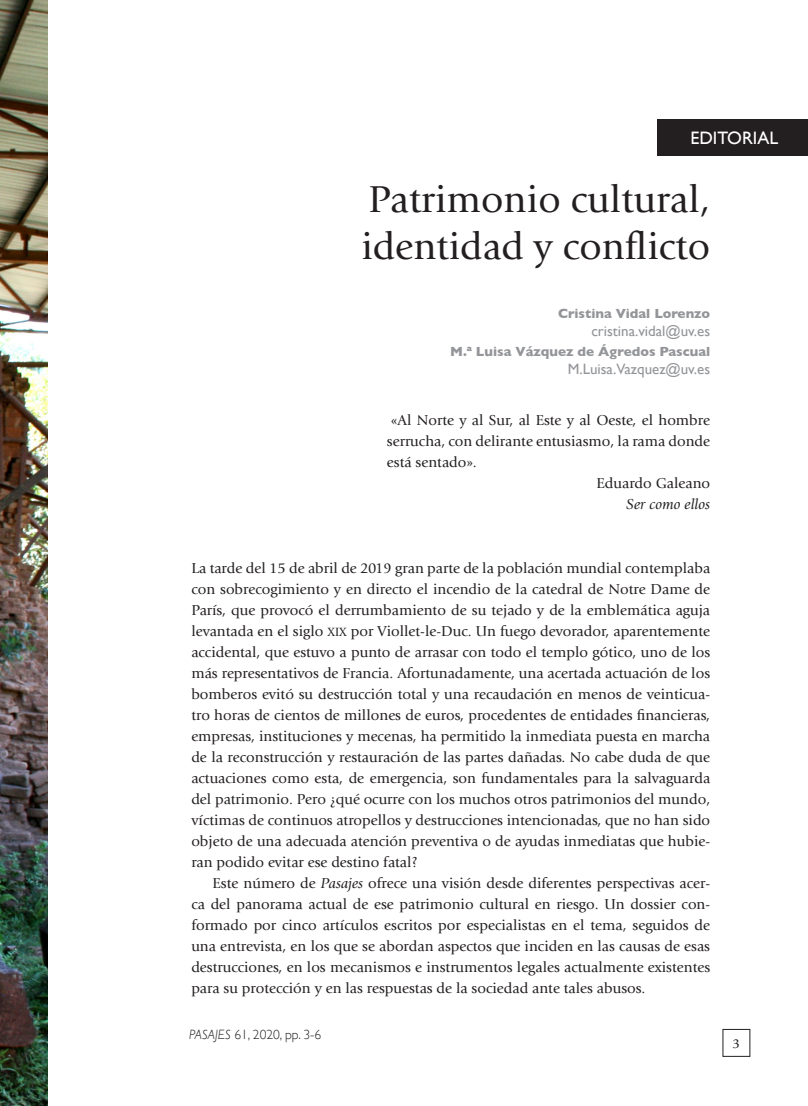
<style>
.page{position:relative;width:808px;height:1106px;background:#fff}
.page>*{position:absolute;margin:0;border:0;box-sizing:border-box;transform-origin:0 0}
.Titulo{font:39px/46.8px "Giovanni Std";color:#231f20}
.t1{font:18px "Gill Sans";color:#fff}
.Cuerpo{font:15px/21px "Giovanni Std";color:#231f20;text-align:justify}
.mail{font:15px "Gill Sans";color:#939598}
.Cuerpo-2{font:italic 15px "Giovanni Std";color:#231f20}
.autor{font:700 13.5px "Gill Sans";color:#939598}
.t2{font:300 13.5px "Gill Sans";color:#231f20}
.t3{font:13.5px "Giovanni Std";color:#231f20}
.s1{font-family:"Giovanni Std Book SC830";font-size:12.45px}
.s2{font-style:italic}
</style>
<div class="page">
<img style="left:0;top:0;width:47px;height:1106px">
<div style="left:657px;top:119px;width:151px;height:37px;background:#231f20"></div>
<p class="t1" style="left:690px;top:127px;width:89px">EDITORIAL</p>
<p class="Titulo" style="left:361px;top:177px;width:350px">Patrimonio cultural, identidad y conflicto</p>
<p class="autor" style="left:558px;top:303px;width:153px">Cristina Vidal Lorenzo</p>
<p class="mail" style="left:591px;top:322px;width:120px">cristina.vidal@uv.es</p>
<p class="autor" style="left:450px;top:341px;width:261px">M.ª Luisa Vázquez de Ágredos Pascual</p>
<p class="mail" style="left:568px;top:360px;width:144px">M.Luisa.Vazquez@uv.es</p>
<p class="Cuerpo" style="left:387px;top:410px;width:325px">«Al Norte y al Sur, al Este y al Oeste, el hombre serrucha, con delirante entusiasmo, la rama donde está sentado».</p>
<p class="Cuerpo" style="left:596px;top:473px;width:115px">Eduardo Galeano</p>
<p class="Cuerpo-2" style="left:626px;top:496px;width:85px">Ser como ellos</p>
<p class="Cuerpo" style="left:191px;top:557px;width:520px">La tarde del 15 de abril de 2019 gran parte de la población mundial contemplaba con sobrecogimiento y en directo el incendio de la catedral de Notre Dame de París, que provocó el derrumbamiento de su tejado y de la emblemática aguja levantada en el siglo <span class="s1">xix</span> por Viollet-le-Duc. Un fuego devorador, aparentemente accidental, que estuvo a punto de arrasar con todo el templo gótico, uno de los más representativos de Francia. Afortunadamente, una acertada actuación de los bomberos evitó su destrucción total y una recaudación en menos de veinticua&shy;tro horas de cientos de millones de euros, procedentes de entidades financieras, empresas, instituciones y mecenas, ha permitido la inmediata puesta en marcha de la reconstrucción y restauración de las partes dañadas. No cabe duda de que actuaciones como esta, de emergencia, son fundamentales para la salvaguarda del patrimonio. Pero ¿qué ocurre con los muchos otros patrimonios del mundo, víctimas de continuos atropellos y destrucciones intencionadas, que no han sido objeto de una adecuada atención preventiva o de ayudas inmediatas que hubie&shy;ran podido evitar ese destino fatal?</p>
<p class="Cuerpo" style="left:191px;top:872px;width:520px;text-indent:21px">Este número de <span class="s2">Pasajes</span> ofrece una visión desde diferentes perspectivas acer&shy;ca del panorama actual de ese patrimonio cultural en riesgo. Un dossier con&shy;formado por cinco artículos escritos por especialistas en el tema, seguidos de una entrevista, en los que se abordan aspectos que inciden en las causas de esas destrucciones, en los mecanismos e instrumentos legales actualmente existentes para su protección y en las respuestas de la sociedad ante tales abusos.</p>
<p class="t2" style="left:189px;top:1024px;width:134px"><span class="s2">PASAJES</span> 61, 2020, pp. 3-6</p>
<p class="t3" style="left:733px;top:1035px;width:9px">3</p>
</div>
